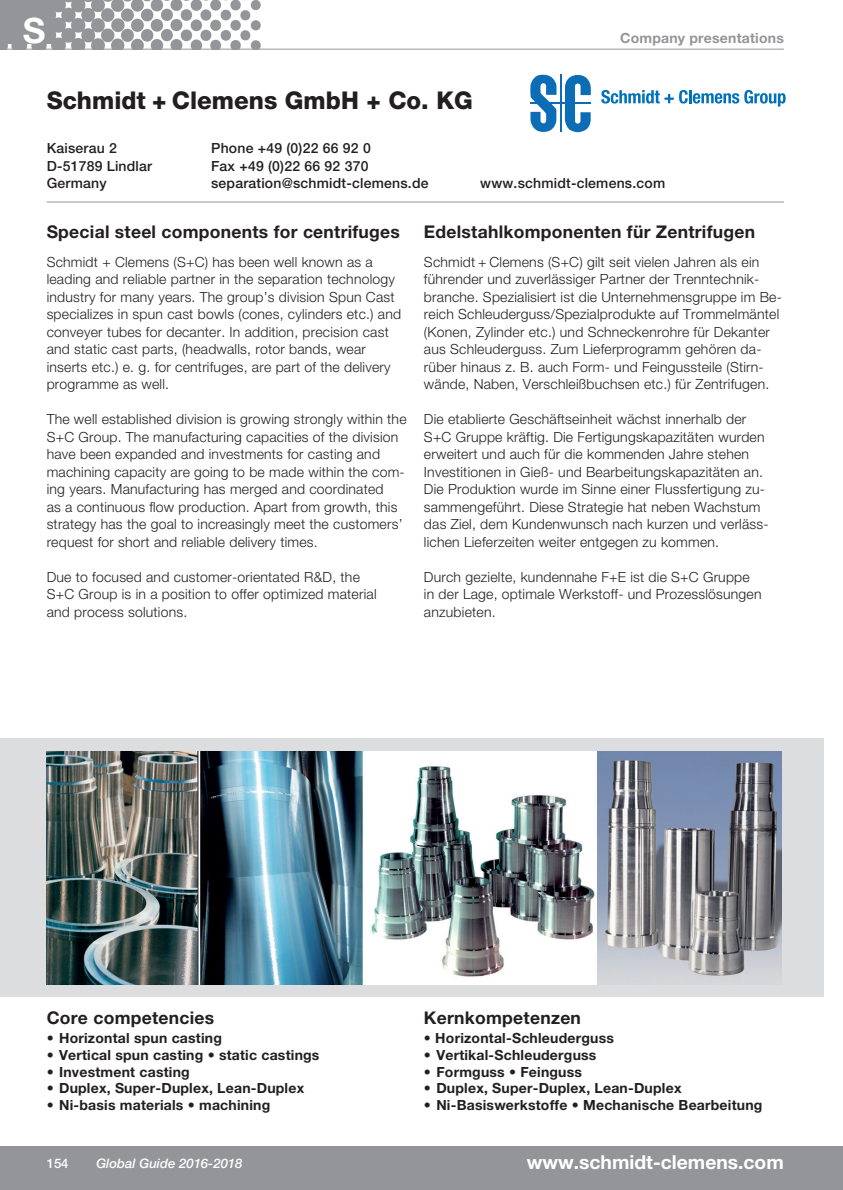
<style>
.page{position:relative;width:843px;height:1190px;background:#fff}
.page>*{position:absolute;margin:0;border:0;box-sizing:border-box;transform-origin:0 0}
.t1{font:700 35px "Helvetica Neue LT Std";color:#fff}
.t2{font:800 24.5px "Helvetica Neue LT Std";color:#231f20}
.t3{font:700 19.25px "Helvetica Neue LT Std";color:#fff}
.t4{font:700 17.5px "Helvetica Neue LT Std";letter-spacing:.015em;color:#231f20}
.t5{font:300 14px/17.5px "Helvetica Neue LT Std";letter-spacing:.015em;color:#231f20}
.t6{font:700 14px "Helvetica Neue LT Std";letter-spacing:.015em;color:#231f20}
.t7{font:500 14px/17.5px "Helvetica Neue LT Std";letter-spacing:.015em;color:#231f20}
.t8{font:700 14px "Helvetica Neue LT Std";letter-spacing:.015em;color:#939598}
.t9{font:italic 500 13.12px "Helvetica Neue LT Std";color:#fff}
.t10{font:500 13.12px "Helvetica Neue LT Std";color:#fff}
</style>
<div class="page">
<div style="left:0;top:739px;width:823px;height:258px;background:#dcdddf"></div>
<div style="left:0;top:1145px;width:842px;height:45px;background:#939598"></div>
<hr style="left:47px;top:202px;width:736px;height:1px;background:#939598">
<img style="left:0;top:0;width:260px;height:49px">
<hr style="left:0;top:49px;width:783px;height:1px;background:#939598">
<div style="left:0;top:0;width:54px;height:44px;background:#939598"></div>
<img style="left:47px;top:751px;width:734px;height:233px">
<svg style="left:601px;top:90px;width:72px;height:14px"></svg>
<svg style="left:679px;top:90px;width:106px;height:17px"></svg>
<hr style="left:560px;top:75px;width:1px;height:57px;background:#0d6cb6">
<svg style="left:530px;top:75px;width:26px;height:57px"></svg>
<hr style="left:530px;top:103px;width:60px;height:1px;background:#0d6cb6">
<svg style="left:564px;top:75px;width:26px;height:57px"></svg>
<h1 class="t1" style="left:23px;top:18px;width:24px">S</h1>
<h2 class="t2" style="left:47px;top:91px;width:427px">Schmidt + Clemens GmbH + Co. KG</h2>
<p class="t8" style="left:620px;top:33px;width:165px">Company presentations</p>
<p class="t7" style="left:211px;top:141px;width:219px">Phone +49 (0)22 66 92 0<br>Fax +49 (0)22 66 92 370 separation@schmidt-clemens.de</p>
<p class="t7" style="left:47px;top:141px;width:107px">Kaiserau 2<br>D-51789 Lindlar<br>Germany</p>
<p class="t4" style="left:47px;top:225px;width:355px">Special steel components for centrifuges</p>
<p class="t5" style="left:47px;top:254px;width:356px">Schmidt + Clemens (S+C) has been well known as a leading and reliable partner in the separation technology industry for many years. The group’s division Spun Cast specializes in spun cast bowls (cones, cylinders etc.) and conveyer tubes for decanter. In addition, precision cast and static cast parts, (headwalls, rotor bands, wear inserts etc.) e. g. for centrifuges, are part of the delivery programme as well.</p>
<p class="t5" style="left:47px;top:412px;width:361px">The well established division is growing strongly within the S+C Group. The manufacturing capacities of the division have been expanded and investments for casting and machining capacity are going to be made within the com&shy;ing years. Manufacturing has merged and coordinated<br>as a continuous flow production. Apart from growth, this strategy has the goal to increasingly meet the customers’ request for short and reliable delivery times.</p>
<p class="t5" style="left:47px;top:569px;width:331px">Due to focused and customer-orientated R&amp;D, the<br>S+C Group is in a position to offer optimized material and process solutions.</p>
<p class="t7" style="left:480px;top:176px;width:186px">www.schmidt-clemens.com</p>
<p class="t4" style="left:424px;top:225px;width:332px">Edelstahlkomponenten für Zentrifugen</p>
<p class="t5" style="left:424px;top:254px;width:359px">Schmidt + Clemens (S+C) gilt seit vielen Jahren als ein führender und zuverlässiger Partner der Trenntechnik&shy;branche. Spezialisiert ist die Unternehmensgruppe im Be&shy;reich Schleuderguss/Spezialprodukte auf Trommelmäntel (Konen, Zylinder etc.) und Schneckenrohre für Dekanter aus Schleuderguss. Zum Lieferprogramm gehören da&shy;rüber hinaus z. B. auch Form- und Feingussteile (Stirn&shy;wände, Naben, Verschleißbuchsen etc.) für Zentrifugen.</p>
<p class="t5" style="left:424px;top:412px;width:346px">Die etablierte Geschäftseinheit wächst innerhalb der S+C Gruppe kräftig. Die Fertigungskapazitäten wurden erweitert und auch für die kommenden Jahre stehen Investitionen in Gieß- und Bearbeitungskapazitäten an.<br>Die Produktion wurde im Sinne einer Flussfertigung zu&shy;sammengeführt. Diese Strategie hat neben Wachstum das Ziel, dem Kundenwunsch nach kurzen und verläss&shy;lichen Lieferzeiten weiter entgegen zu kommen.</p>
<p class="t5" style="left:424px;top:569px;width:339px">Durch gezielte, kundennahe F+E ist die S+C Gruppe in der Lage, optimale Werkstoff- und Prozesslösungen anzubieten.</p>
<p class="t4" style="left:47px;top:1011px;width:169px">Core competencies</p>
<p class="t6" style="left:47px;top:1033px;width:177px">• Horizontal spun casting</p>
<p class="t6" style="left:47px;top:1050px;width:274px">• Vertical spun casting • static castings</p>
<p class="t6" style="left:47px;top:1066px;width:144px">• Investment casting</p>
<p class="t6" style="left:47px;top:1083px;width:259px">• Duplex, Super-Duplex, Lean-Duplex</p>
<p class="t6" style="left:47px;top:1100px;width:225px">• Ni-basis materials • machining</p>
<p class="t10" style="left:47px;top:1159px;width:23px">154</p>
<p class="t9" style="left:96px;top:1159px;width:148px">Global Guide 2016-2018</p>
<p class="t4" style="left:424px;top:1011px;width:158px">Kernkompetenzen</p>
<p class="t6" style="left:424px;top:1033px;width:191px">• Horizontal-Schleuderguss</p>
<p class="t6" style="left:424px;top:1050px;width:174px">• Vertikal-Schleuderguss</p>
<p class="t6" style="left:424px;top:1066px;width:160px">• Formguss • Feinguss</p>
<p class="t6" style="left:424px;top:1083px;width:259px">• Duplex, Super-Duplex, Lean-Duplex</p>
<p class="t6" style="left:424px;top:1100px;width:340px">• Ni-Basiswerkstoffe • Mechanische Bearbeitung</p>
<h3 class="t3" style="left:526px;top:1155px;width:258px">www.schmidt-clemens.com</h3>
</div>
